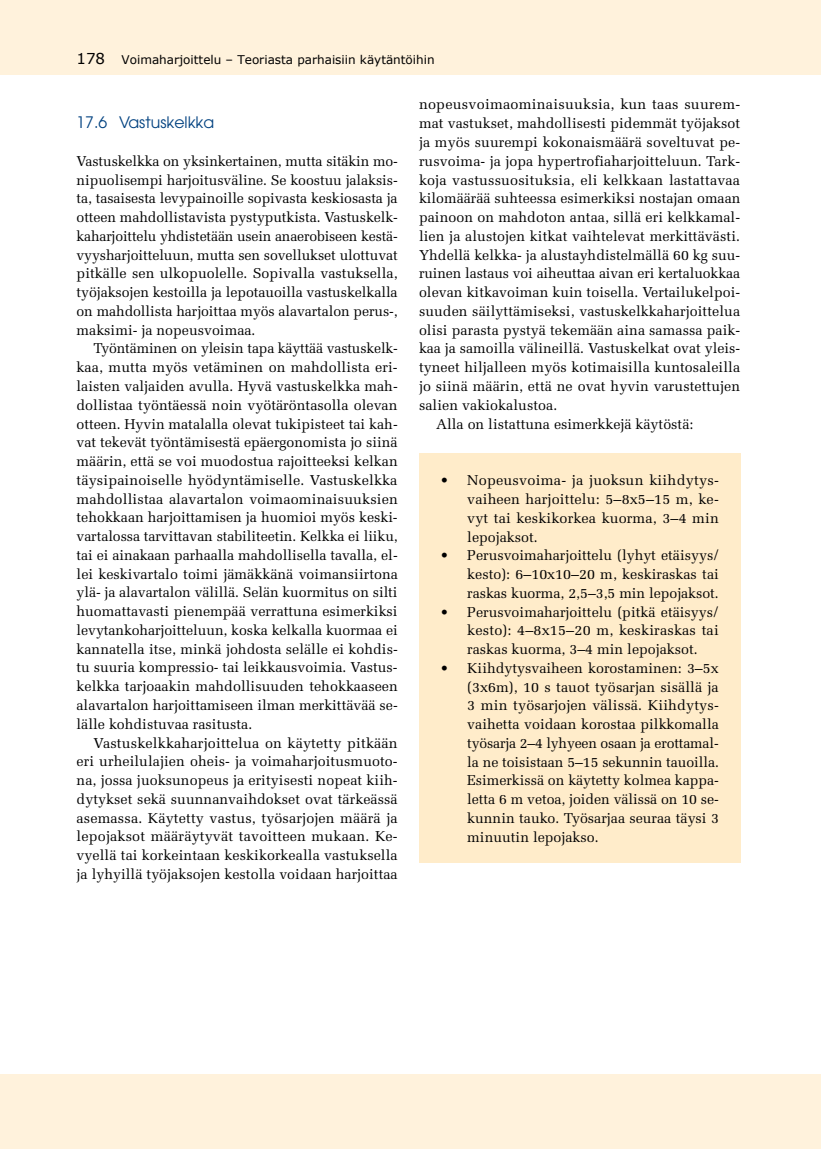
<style>
.page{position:relative;width:821px;height:1149px;background:#fff}
.page>*{position:absolute;margin:0;border:0;box-sizing:border-box;transform-origin:0 0}
.t1{font:15.75px "Avant Garde";color:#004180}
.t2{font:14.25px/18.8px "Melior";letter-spacing:.005em;color:#000;text-align:justify}
.t3{font:12px "Verdana";color:#000}
.s1{font-size:15px}
</style>
<div class="page">
<div style="left:0;top:0;width:821px;height:74px;background:#fff2dc"></div>
<div style="left:0;top:1074px;width:821px;height:74px;background:#fff2dc"></div>
<div style="left:419px;top:453px;width:321px;height:409px;background:#ffecca"></div>
<p class="t3" style="left:77px;top:51px;width:359px"><span class="s1">178</span> Voimaharjoittelu – Teoriasta parhaisiin käytäntöihin</p>
<p class="t1" style="left:77px;top:113px;width:139px">17.6 Vastuskelkka</p>
<p class="t2" style="left:77px;top:151px;width:323px">Vastuskelkka on yksinkertainen, mutta sitäkin mo&shy;nipuolisempi harjoitusväline. Se koostuu jalaksis&shy;ta, tasaisesta levypainoille sopivasta keskiosasta ja otteen mahdollistavista pystyputkista. Vastuskelk&shy;kaharjoittelu yhdistetään usein anaerobiseen kestä&shy;vyysharjoitteluun, mutta sen sovellukset ulottuvat pitkälle sen ulkopuolelle. Sopivalla vastuksella, työjaksojen kestoilla ja lepotauoilla vastuskelkalla on mahdollista harjoittaa myös alavartalon perus-, maksimi- ja nopeusvoimaa.</p>
<p class="t2" style="left:77px;top:339px;width:323px;text-indent:17px">Työntäminen on yleisin tapa käyttää vastuskelk&shy;kaa, mutta myös vetäminen on mahdollista eri&shy;laisten valjaiden avulla. Hyvä vastuskelkka mah&shy;dollistaa työntäessä noin vyötäröntasolla olevan otteen. Hyvin matalalla olevat tukipisteet tai kah&shy;vat tekevät työntämisestä epäergonomista jo siinä määrin, että se voi muodostua rajoitteeksi kelkan täysipainoiselle hyödyntämiselle. Vastuskelkka mahdollistaa alavartalon voimaominaisuuksien tehokkaan harjoittamisen ja huomioi myös keski&shy;vartalossa tarvittavan stabiliteetin. Kelkka ei liiku, tai ei ainakaan parhaalla mahdollisella tavalla, el&shy;lei keskivartalo toimi jämäkkänä voimansiirtona ylä- ja alavartalon välillä. Selän kuormitus on silti huomattavasti pienempää verrattuna esimerkiksi levytankoharjoitteluun, koska kelkalla kuormaa ei kannatella itse, minkä johdosta selälle ei kohdis&shy;tu suuria kompressio- tai leikkausvoimia. Vastus&shy;kelkka tarjoaakin mahdollisuuden tehokkaaseen alavartalon harjoittamiseen ilman merkittävää se&shy;lälle kohdistuvaa rasitusta.</p>
<p class="t2" style="left:77px;top:733px;width:323px;text-indent:17px">Vastuskelkkaharjoittelua on käytetty pitkään eri urheilulajien oheis- ja voimaharjoitusmuoto&shy;na, jossa juoksunopeus ja erityisesti nopeat kiih&shy;dytykset sekä suunnanvaihdokset ovat tärkeässä asemassa. Käytetty vastus, työsarjojen määrä ja lepojaksot määräytyvät tavoitteen mukaan. Ke&shy;vyellä tai korkeintaan keskikorkealla vastuksella ja lyhyillä työjaksojen kestolla voidaan harjoittaa</p>
<p class="t2" style="left:419px;top:95px;width:323px">nopeusvoimaominaisuuksia, kun taas suurem-</p>
<p class="t2" style="left:419px;top:114px;width:323px">mat vastukset, mahdollisesti pidemmät työjaksot</p>
<p class="t2" style="left:419px;top:133px;width:323px">ja myös suurempi kokonaismäärä soveltuvat pe-</p>
<p class="t2" style="left:419px;top:151px;width:323px">rusvoima- ja jopa hypertrofiaharjoitteluun. Tark-</p>
<p class="t2" style="left:419px;top:170px;width:322px">koja vastussuosituksia, eli kelkkaan lastattavaa</p>
<p class="t2" style="left:419px;top:189px;width:323px">kilomäärää suhteessa esimerkiksi nostajan omaan</p>
<p class="t2" style="left:419px;top:208px;width:323px">painoon on mahdoton antaa, sillä eri kelkkamal-</p>
<p class="t2" style="left:419px;top:226px;width:323px">lien ja alustojen kitkat vaihtelevat merkittävästi.</p>
<p class="t2" style="left:419px;top:245px;width:323px">Yhdellä kelkka- ja alustayhdistelmällä 60 kg suu-</p>
<p class="t2" style="left:419px;top:264px;width:322px">ruinen lastaus voi aiheuttaa aivan eri kertaluokkaa</p>
<p class="t2" style="left:419px;top:283px;width:323px">olevan kitkavoiman kuin toisella. Vertailukelpoi-</p>
<p class="t2" style="left:419px;top:301px;width:323px">suuden säilyttämiseksi, vastuskelkkaharjoittelua</p>
<p class="t2" style="left:419px;top:320px;width:323px">olisi parasta pystyä tekemään aina samassa paik-</p>
<p class="t2" style="left:419px;top:339px;width:323px">kaa ja samoilla välineillä. Vastuskelkat ovat yleis-</p>
<p class="t2" style="left:419px;top:358px;width:323px">tyneet hiljalleen myös kotimaisilla kuntosaleilla</p>
<p class="t2" style="left:419px;top:376px;width:323px">jo siinä määrin, että ne ovat hyvin varustettujen</p>
<p class="t2" style="left:419px;top:395px;width:140px">salien vakiokalustoa.</p>
<p class="t2" style="left:436px;top:414px;width:259px">Alla on listattuna esimerkkejä käytöstä:</p>
<p class="t2" style="left:467px;top:471px;width:253px;text-indent:-27px">• Nopeusvoima- ja juoksun kiihdytys&shy;vaiheen harjoittelu: 5–8x5–15 m, ke&shy;vyt tai keskikorkea kuorma, 3–4 min lepojaksot.</p>
<p class="t2" style="left:467px;top:546px;width:253px;text-indent:-27px">• Perusvoimaharjoittelu (lyhyt etäisyys/ kesto): 6–10x10–20 m, keskiraskas tai raskas kuorma, 2,5–3,5 min lepojaksot.</p>
<p class="t2" style="left:467px;top:602px;width:253px;text-indent:-27px">• Perusvoimaharjoittelu (pitkä etäisyys/ kesto): 4–8x15–20 m, keskiraskas tai raskas kuorma, 3–4 min lepojaksot.</p>
<p class="t2" style="left:467px;top:658px;width:253px;text-indent:-27px">• Kiihdytysvaiheen korostaminen: 3–5x (3x6m), 10 s tauot työsarjan sisällä ja 3 min työsarjojen välissä. Kiihdytys&shy;vaihetta voidaan korostaa pilkkomalla työsarja 2–4 lyhyeen osaan ja erottamal&shy;la ne toisistaan 5–15 sekunnin tauoilla.<br>Esimerkissä on käytetty kolmea kappa&shy;letta 6 m vetoa, joiden välissä on 10 se&shy;kunnin tauko. Työsarjaa seuraa täysi 3 minuutin lepojakso.</p>
</div>
